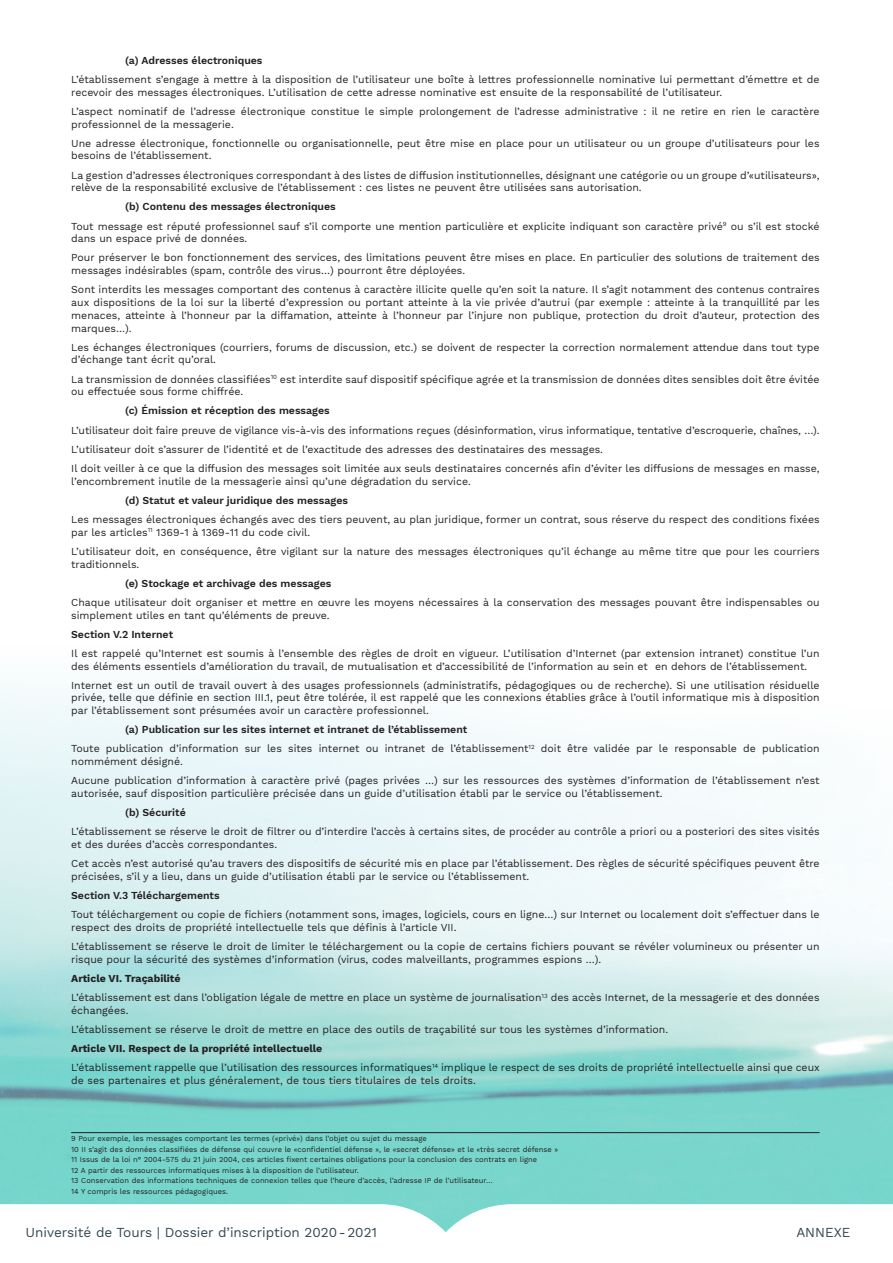
<style>
.page{position:relative;width:893px;height:1263px;background:#fff}
.page>*{position:absolute;margin:0;border:0;box-sizing:border-box;transform-origin:0 0}
.t1{font:13.5px "Work Sans";color:#334650}
.paragraphe{font:10.5px/12.8px "Work Sans";color:#231f20}
.paragraphe-2{font:600 10.5px "Work Sans";color:#231f20}
.paragraphe-3{font:700 10.5px "Work Sans";color:#231f20}
.paragraphe-4{font:7.5px "Work Sans";color:#231f20}
</style>
<div class="page">
<img style="left:0;top:688px;width:893px;height:515px">
<svg style="left:0;top:1203px;width:893px;height:29px"></svg>
<hr style="left:71px;top:1132px;width:749px;height:1px;background:#231f20">
<p class="paragraphe-2" style="left:125px;top:54px;width:139px">(a) Adresses électroniques</p>
<p class="paragraphe" style="left:71px;top:73px;width:750px">L’établissement s’engage à mettre à la disposition de l’utilisateur une boîte à lettres professionnelle nominative lui permettant d’émettre et de recevoir des messages électroniques. L’utilisation de cette adresse nominative est ensuite de la responsabilité de l’utilisateur.</p>
<p class="paragraphe" style="left:71px;top:105px;width:750px">L’aspect nominatif de l’adresse électronique constitue le simple prolongement de l’adresse administrative : il ne retire en rien le caractère professionnel de la messagerie.</p>
<p class="paragraphe" style="left:71px;top:137px;width:750px">Une adresse électronique, fonctionnelle ou organisationnelle, peut être mise en place pour un utilisateur ou un groupe d’utilisateurs pour les besoins de l’établissement.</p>
<p class="paragraphe" style="left:71px;top:169px;width:750px">La gestion d’adresses électroniques correspondant à des listes de diffusion institutionnelles, désignant une catégorie ou un groupe d’«utilisateurs», relève de la responsabilité exclusive de l’établissement : ces listes ne peuvent être utilisées sans autorisation.</p>
<p class="paragraphe-2" style="left:125px;top:201px;width:212px">(b) Contenu des messages électroniques</p>
<p class="paragraphe" style="left:71px;top:220px;width:750px">Tout message est réputé professionnel sauf s’il comporte une mention particulière et explicite indiquant son caractère privé<sup>9</sup> ou s’il est stocké dans un espace privé de données.</p>
<p class="paragraphe" style="left:71px;top:252px;width:750px">Pour préserver le bon fonctionnement des services, des limitations peuvent être mises en place. En particulier des solutions de traitement des messages indésirables (spam, contrôle des virus…) pourront être déployées.</p>
<p class="paragraphe" style="left:71px;top:284px;width:750px;text-align:justify">Sont interdits les messages comportant des contenus à caractère illicite quelle qu’en soit la nature. Il s’agit notamment des contenus contraires aux dispositions de la loi sur la liberté d’expression ou portant atteinte à la vie privée d’autrui (par exemple : atteinte à la tranquillité par les menaces, atteinte à l’honneur par la diffamation, atteinte à l’honneur par l’injure non publique, protection du droit d’auteur, protection des marques…).</p>
<p class="paragraphe" style="left:71px;top:341px;width:750px">Les échanges électroniques (courriers, forums de discussion, etc.) se doivent de respecter la correction normalement attendue dans tout type d’échange tant écrit qu’oral.</p>
<p class="paragraphe" style="left:71px;top:373px;width:750px">La transmission de données classifiées<sup>10</sup> est interdite sauf dispositif spécifique agrée et la transmission de données dites sensibles doit être évitée ou effectuée sous forme chiffrée.</p>
<p class="paragraphe-2" style="left:125px;top:405px;width:206px">(c) Émission et réception des messages</p>
<p class="paragraphe" style="left:71px;top:424px;width:750px">L’utilisateur doit faire preuve de vigilance vis-à-vis des informations reçues (désinformation, virus informatique, tentative d’escroquerie, chaînes, …).</p>
<p class="paragraphe" style="left:71px;top:443px;width:533px">L’utilisateur doit s’assurer de l’identité et de l’exactitude des adresses des destinataires des messages.</p>
<p class="paragraphe" style="left:71px;top:462px;width:750px">Il doit veiller à ce que la diffusion des messages soit limitée aux seuls destinataires concernés afin d’éviter les diffusions de messages en masse, l’encombrement inutile de la messagerie ainsi qu’une dégradation du service.</p>
<p class="paragraphe-2" style="left:125px;top:494px;width:224px">(d) Statut et valeur juridique des messages</p>
<p class="paragraphe" style="left:71px;top:513px;width:750px">Les messages électroniques échangés avec des tiers peuvent, au plan juridique, former un contrat, sous réserve du respect des conditions fixées par les articles<sup>11</sup> 1369-1 à 1369-11 du code civil.</p>
<p class="paragraphe" style="left:71px;top:545px;width:750px">L’utilisateur doit, en conséquence, être vigilant sur la nature des messages électroniques qu’il échange au même titre que pour les courriers traditionnels.</p>
<p class="paragraphe-2" style="left:125px;top:577px;width:208px">(e) Stockage et archivage des messages</p>
<p class="paragraphe" style="left:71px;top:596px;width:750px">Chaque utilisateur doit organiser et mettre en œuvre les moyens nécessaires à la conservation des messages pouvant être indispensables ou simplement utiles en tant qu’éléments de preuve.</p>
<p class="paragraphe-2" style="left:71px;top:628px;width:103px">Section V.2 Internet</p>
<p class="paragraphe" style="left:71px;top:647px;width:750px">Il est rappelé qu’Internet est soumis à l’ensemble des règles de droit en vigueur. L’utilisation d’Internet (par extension intranet) constitue l’un des éléments essentiels d’amélioration du travail, de mutualisation et d’accessibilité de l’information au sein et en dehors de l’établissement.</p>
<p class="paragraphe" style="left:71px;top:679px;width:750px;text-align:justify">Internet est un outil de travail ouvert à des usages professionnels (administratifs, pédagogiques ou de recherche). Si une utilisation résiduelle privée, telle que définie en section III.1, peut être tolérée, il est rappelé que les connexions établies grâce à l’outil informatique mis à disposition par l’établissement sont présumées avoir un caractère professionnel.</p>
<p class="paragraphe-2" style="left:125px;top:724px;width:344px">(a) Publication sur les sites internet et intranet de l’établissement</p>
<p class="paragraphe" style="left:71px;top:743px;width:750px">Toute publication d’information sur les sites internet ou intranet de l’établissement<sup>12</sup> doit être validée par le responsable de publication nommément désigné.</p>
<p class="paragraphe" style="left:71px;top:775px;width:750px">Aucune publication d’information à caractère privé (pages privées …) sur les ressources des systèmes d’information de l’établissement n’est autorisée, sauf disposition particulière précisée dans un guide d’utilisation établi par le service ou l’établissement.</p>
<p class="paragraphe-2" style="left:125px;top:806px;width:62px">(b) Sécurité</p>
<p class="paragraphe" style="left:71px;top:826px;width:750px">L’établissement se réserve le droit de filtrer ou d’interdire l’accès à certains sites, de procéder au contrôle a priori ou a posteriori des sites visités et des durées d’accès correspondantes.</p>
<p class="paragraphe" style="left:71px;top:858px;width:750px">Cet accès n’est autorisé qu’au travers des dispositifs de sécurité mis en place par l’établissement. Des règles de sécurité spécifiques peuvent être précisées, s’il y a lieu, dans un guide d’utilisation établi par le service ou l’établissement.</p>
<p class="paragraphe-2" style="left:71px;top:889px;width:150px">Section V.3 Téléchargements</p>
<p class="paragraphe" style="left:71px;top:909px;width:750px">Tout téléchargement ou copie de fichiers (notamment sons, images, logiciels, cours en ligne…) sur Internet ou localement doit s’effectuer dans le respect des droits de propriété intellectuelle tels que définis à l’article VII.</p>
<p class="paragraphe" style="left:71px;top:940px;width:750px">L’établissement se réserve le droit de limiter le téléchargement ou la copie de certains fichiers pouvant se révéler volumineux ou présenter un risque pour la sécurité des systèmes d’information (virus, codes malveillants, programmes espions …).</p>
<p class="paragraphe-3" style="left:71px;top:972px;width:111px">Article VI. Traçabilité</p>
<p class="paragraphe" style="left:71px;top:991px;width:750px">L’établissement est dans l’obligation légale de mettre en place un système de journalisation<sup>13</sup> des accès Internet, de la messagerie et des données échangées.</p>
<p class="paragraphe" style="left:71px;top:1023px;width:598px">L’établissement se réserve le droit de mettre en place des outils de traçabilité sur tous les systèmes d’information.</p>
<p class="paragraphe-3" style="left:71px;top:1042px;width:253px">Article VII. Respect de la propriété intellectuelle</p>
<p class="paragraphe" style="left:71px;top:1062px;width:750px">L’établissement rappelle que l’utilisation des ressources informatiques<sup>14</sup> implique le respect de ses droits de propriété intellectuelle ainsi que ceux de ses partenaires et plus généralement, de tous tiers titulaires de tels droits.</p>
<p class="paragraphe-4" style="left:71px;top:1134px;width:357px">9 Pour exemple, les messages comportant les termes («privé») dans l’objet ou sujet du message</p>
<p class="paragraphe-4" style="left:71px;top:1145px;width:488px">10 II s’agit des données classifiées de défense qui couvre le «confidentiel défense », le «secret défense» et le «très secret défense »</p>
<p class="paragraphe-4" style="left:71px;top:1155px;width:467px">11 Issus de la loi n° 2004-575 du 21 juin 2004, ces articles fixent certaines obligations pour la conclusion des contrats en ligne</p>
<p class="paragraphe-4" style="left:71px;top:1166px;width:289px">12 A partir des ressources informatiques mises à la disposition de l’utilisateur.</p>
<p class="paragraphe-4" style="left:71px;top:1176px;width:423px">13 Conservation des informations techniques de connexion telles que l’heure d’accès, l’adresse IP de l’utilisateur…</p>
<p class="paragraphe-4" style="left:71px;top:1187px;width:158px">14 Y compris les ressources pédagogiques.</p>
<p class="t1" style="left:26px;top:1225px;width:353px">Université de Tours | Dossier d’inscription 2020-2021</p>
<p class="t1" style="left:796px;top:1225px;width:56px">ANNEXE</p>
</div>
